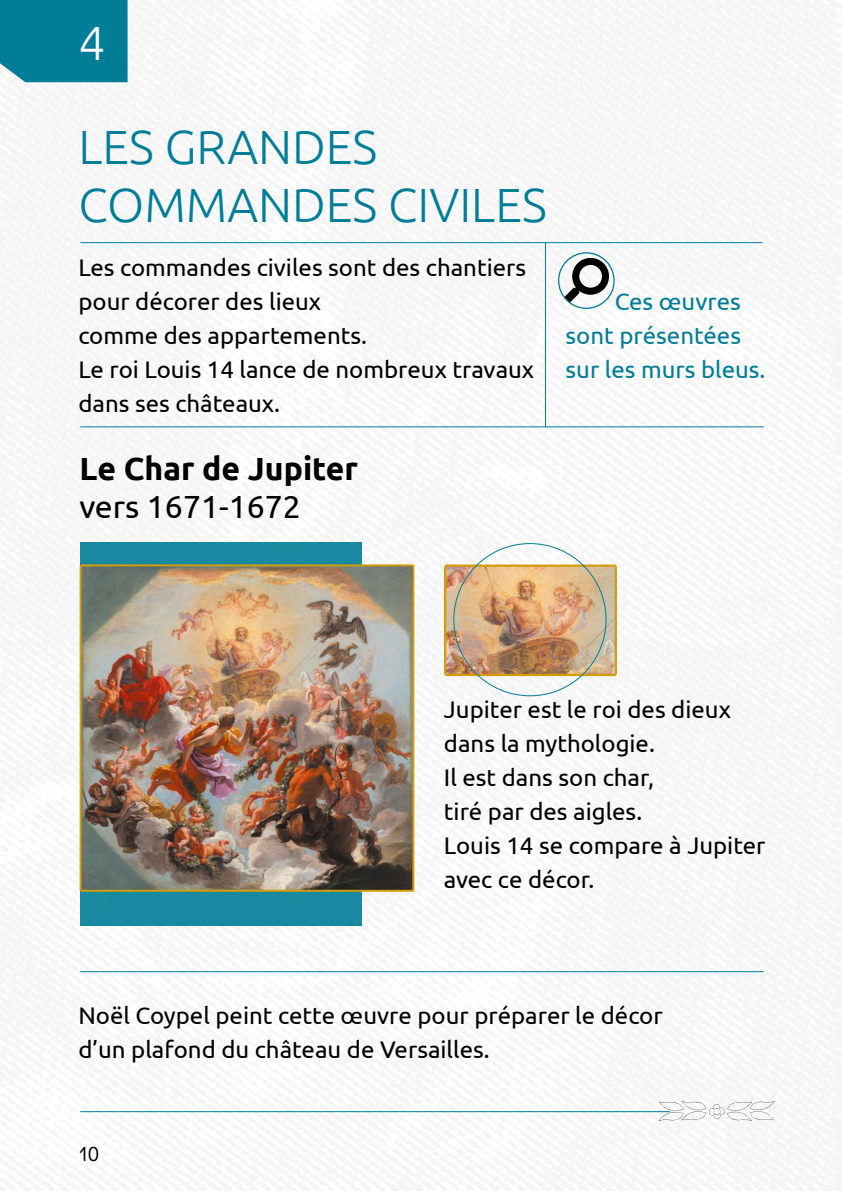
<style>
.page{position:relative;width:842px;height:1191px;background:#fff}
.page>*{position:absolute;margin:0;border:0;box-sizing:border-box;transform-origin:0 0}
.titre{font:300 48px "Ubuntu";color:#007d97}
.titre-2{font:300 48px "Ubuntu";color:#fff}
.titre_partie{font:700 32px/38.4px "Ubuntu";color:#000}
.texte_courant{font:24px/34px "Ubuntu";color:#000}
.texte_courant-2{font:24px/34px "Ubuntu";color:#007d97}
.t1{font:19px "ES Klarheit Kurrent";color:#000}
.s1{font-weight:400}
</style>
<div class="page">
<div style="left:80px;top:542px;width:281px;height:383px;background:#1989a0"></div>
<svg style="left:564px;top:258px;width:45px;height:45px"></svg>
<div style="left:558px;top:252px;width:57px;height:57px;border:1px solid #007d97;border-radius:50%"></div>
<hr style="left:80px;top:242px;width:683px;height:1px;background:#007d97">
<hr style="left:80px;top:426px;width:683px;height:1px;background:#007d97">
<hr style="left:80px;top:971px;width:683px;height:1px;background:#007d97">
<hr style="left:80px;top:1111px;width:590px;height:1px;background:#007d97">
<hr style="left:545px;top:243px;width:1px;height:184px;background:#007d97">
<img style="left:79px;top:564px;width:336px;height:328px">
<img style="left:443px;top:564px;width:174px;height:112px">
<div style="left:0;top:0;width:128px;height:82px;background:#007d97"></div>
<svg style="left:659px;top:1101px;width:115px;height:20px"></svg>
<p class="titre-2" style="left:78px;top:14px;width:29px">4</p>
<p class="titre" style="left:78px;top:118px;width:301px">LES GRANDES</p>
<p class="titre" style="left:78px;top:176px;width:470px">COMMANDES CIVILES</p>
<p class="texte_courant" style="left:78px;top:250px;width:449px">Les commandes civiles sont des chantiers pour décorer des lieux<br>comme des appartements.</p>
<p class="texte_courant" style="left:78px;top:352px;width:457px">Le roi Louis 14 lance de nombreux travaux dans ses châteaux.</p>
<p class="titre_partie" style="left:79px;top:448px;width:280px">Le Char de Jupiter <span class="s1">vers 1671-1672</span></p>
<p class="texte_courant-2" style="left:566px;top:284px;width:201px;text-indent:49px">Ces œuvres sont présentées sur les murs bleus.</p>
<p class="texte_courant" style="left:444px;top:692px;width:288px">Jupiter est le roi des dieux dans la mythologie.</p>
<p class="texte_courant" style="left:444px;top:760px;width:211px">Il est dans son char, tiré par des aigles.</p>
<p class="texte_courant" style="left:444px;top:828px;width:323px">Louis 14 se compare à Jupiter avec ce décor.</p>
<p class="texte_courant" style="left:78px;top:998px;width:586px">Noël Coypel peint cette œuvre pour préparer le décor</p>
<p class="texte_courant" style="left:78px;top:1032px;width:413px">d’un plafond du château de Versailles.</p>
<p class="t1" style="left:79px;top:1138px;width:22px">10</p>
</div>
